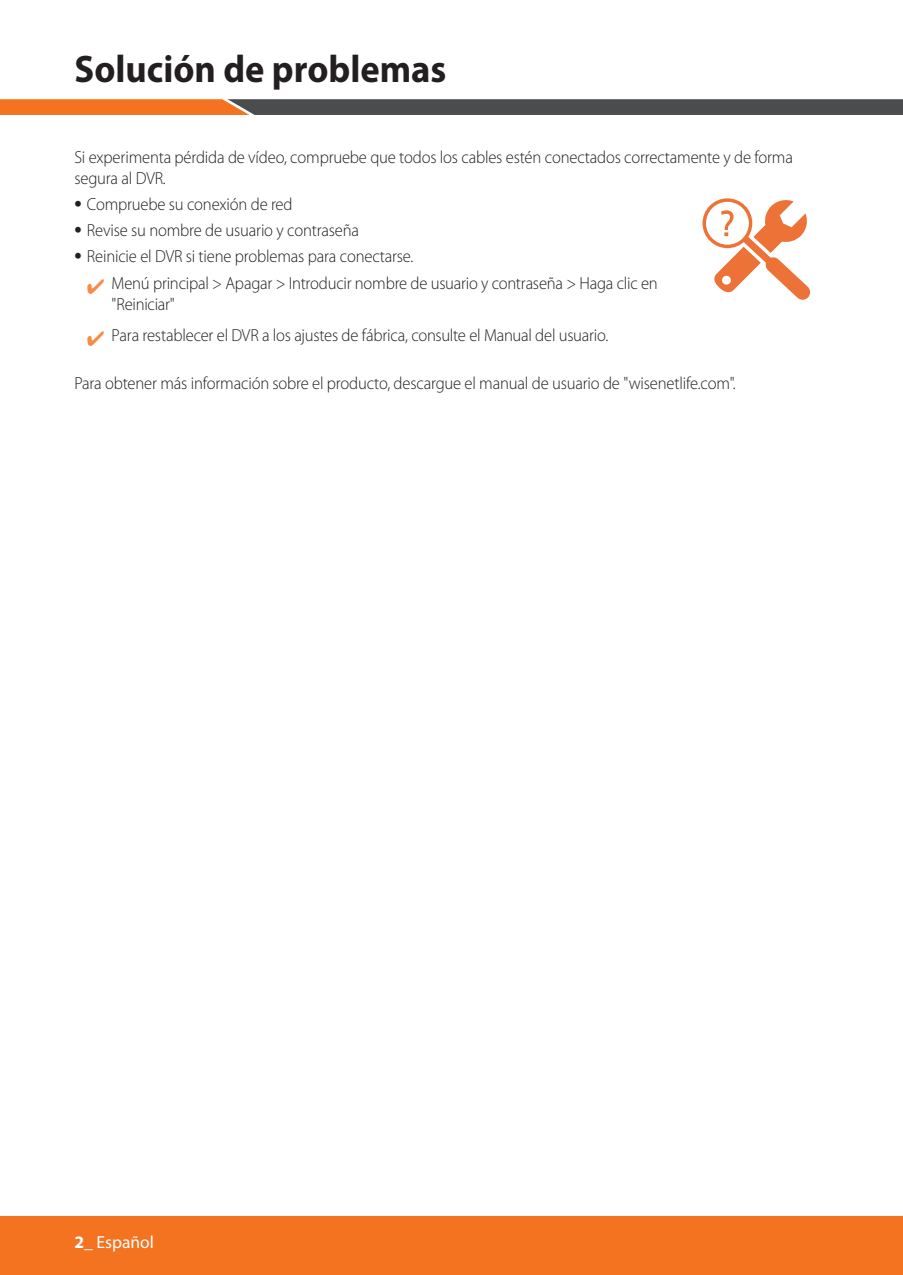
<style>
.page{position:relative;width:903px;height:1275px;background:#fff}
.page>*{position:absolute;margin:0;border:0;box-sizing:border-box;transform-origin:0 0}
.t1{font:700 38.5px "Myriad Pro";color:#231f20;scale:.95 1}
.t2{font:300 17.5px/21px "Myriad Pro";letter-spacing:-.01em;color:#231f20;scale:.95 1}
.t3{font:17.5px "Myriad Pro";color:#fff}
.s1{font-family:"SI Icon HR755";font-weight:400}
.s2{font-weight:700}
</style>
<div class="page">
<div style="left:0;top:1216px;width:903px;height:59px;background:#f47321"></div>
<svg style="left:0;top:99px;width:903px;height:16px"></svg>
<svg style="left:704px;top:200px;width:46px;height:46px"></svg>
<div style="left:702px;top:198px;width:50px;height:50px;border:3px solid #ec7237;border-radius:50%"></div>
<svg style="left:710px;top:199px;width:100px;height:101px"></svg>
<h1 class="t1" style="left:74px;top:44px;width:393px">Solución de problemas</h1>
<p class="t2" style="left:74px;top:147px;width:758px">Si experimenta pérdida de vídeo, compruebe que todos los cables estén conectados correctamente y de forma segura al DVR.</p>
<p class="t2" style="left:74px;top:194px;width:231px"><span class="s1">•</span> Compruebe su conexión de red</p>
<p class="t2" style="left:74px;top:220px;width:301px"><span class="s1">•</span> Revise su nombre de usuario y contraseña</p>
<p class="t2" style="left:112px;top:243px;width:576px;line-height:27.1px;text-indent:-37px"><span class="s1">•</span> Reinicie el DVR si tiene problemas para conectarse.<br>Menú principal &gt; Apagar &gt; Introducir nombre de usuario y contraseña &gt; Haga clic en</p>
<p class="t2" style="left:112px;top:289px;width:524px;line-height:31px">"Reiniciar"<br>Para restablecer el DVR a los ajustes de fábrica, consulte el Manual del usuario.</p>
<p class="t2" style="left:74px;top:372px;width:698px">Para obtener más información sobre el producto, descargue el manual de usuario de "wisenetlife.com".</p>
<p class="t3" style="left:74px;top:1232px;width:81px"><span class="s2">2</span>_ Español</p>
</div>
